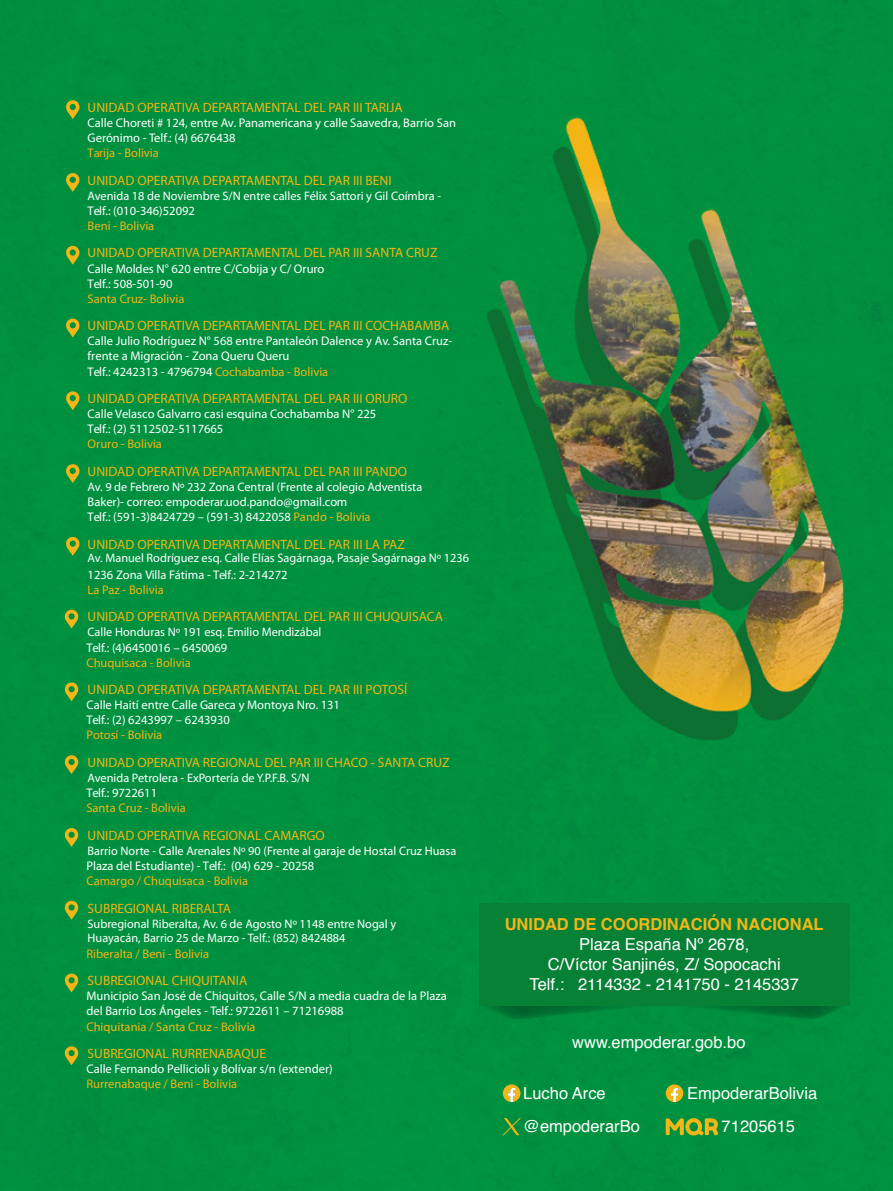
<style>
.page{position:relative;width:893px;height:1191px;background:#fff}
.page>*{position:absolute;margin:0;border:0;box-sizing:border-box;transform-origin:0 0}
.t1{font:16.5px/19.8px "Helvetica";color:#fff;text-align:center}
.t2{font:700 16.5px "Helvetica";color:#f3b517}
.t3{font:13.5px "Myriad Pro";color:#f3b517}
.t4{font:12.6px/15px "Myriad Pro";color:#fff}
.t5{font:12.6px "Myriad Pro";color:#f3b517}
.t6{font:12.3px "Myriad Pro";color:#fff}
.s1{color:#f3b517}
</style>
<div class="page">
<img style="left:0;top:0;width:893px;height:1191px">
<svg style="left:503px;top:1084px;width:17px;height:18px"></svg>
<svg style="left:666px;top:1084px;width:17px;height:18px"></svg>
<svg style="left:502px;top:1117px;width:19px;height:18px"></svg>
<svg style="left:666px;top:1118px;width:52px;height:17px"></svg>
<img style="left:669px;top:992px;width:185px;height:27px">
<img style="left:474px;top:992px;width:186px;height:27px">
<div style="left:479px;top:903px;width:371px;height:103px;background:#078136"></div>
<svg style="left:66px;top:99px;width:14px;height:20px"></svg>
<svg style="left:66px;top:172px;width:14px;height:20px"></svg>
<svg style="left:66px;top:245px;width:14px;height:20px"></svg>
<svg style="left:66px;top:318px;width:14px;height:19px"></svg>
<svg style="left:66px;top:390px;width:14px;height:20px"></svg>
<svg style="left:66px;top:463px;width:14px;height:20px"></svg>
<svg style="left:66px;top:536px;width:14px;height:20px"></svg>
<svg style="left:64px;top:609px;width:15px;height:19px"></svg>
<svg style="left:64px;top:681px;width:15px;height:20px"></svg>
<svg style="left:64px;top:754px;width:15px;height:20px"></svg>
<svg style="left:64px;top:827px;width:15px;height:20px"></svg>
<svg style="left:64px;top:900px;width:15px;height:19px"></svg>
<svg style="left:64px;top:972px;width:15px;height:20px"></svg>
<svg style="left:64px;top:1045px;width:15px;height:20px"></svg>
<p class="t3" style="left:88px;top:99px;width:317px">UNIDAD OPERATIVA DEPARTAMENTAL DEL PAR III TARIJA</p>
<p class="t4" style="left:88px;top:115px;width:370px">Calle Choreti # 124, entre Av. Panamericana y calle Saavedra, Barrio San<br>Gerónimo - Telf.: (4) 6676438</p>
<p class="t5" style="left:88px;top:145px;width:73px">Tarija - Bolivia</p>
<p class="t3" style="left:88px;top:172px;width:305px">UNIDAD OPERATIVA DEPARTAMENTAL DEL PAR III BENI</p>
<p class="t6" style="left:88px;top:188px;width:355px">Avenida 18 de Noviembre S/N entre calles Félix Sattori y Gil Coímbra -</p>
<p class="t4" style="left:88px;top:203px;width:109px">Telf.: (010-346)52092</p>
<p class="t5" style="left:88px;top:218px;width:68px">Beni - Bolivia</p>
<p class="t4" style="left:88px;top:261px;width:238px">Calle Moldes N° 620 entre C/Cobija y C/ Oruro<br>Telf.: 508-501-90</p>
<p class="t5" style="left:88px;top:291px;width:98px">Santa Cruz- Bolivia</p>
<p class="t4" style="left:88px;top:333px;width:366px">Calle Julio Rodríguez N° 568 entre Pantaleón Dalence y Av. Santa Cruz&shy;frente a Migración - Zona Queru Queru<br>Telf.: 4242313 - 4796794 <span class="s1">Cochabamba - Bolivia</span></p>
<p class="t4" style="left:88px;top:406px;width:290px">Calle Velasco Galvarro casi esquina Cochabamba N° 225<br>Telf.: (2) 5112502-5117665</p>
<p class="t5" style="left:88px;top:436px;width:76px">Oruro - Bolivia</p>
<p class="t3" style="left:88px;top:245px;width:351px">UNIDAD OPERATIVA DEPARTAMENTAL DEL PAR III SANTA CRUZ</p>
<p class="t3" style="left:88px;top:317px;width:363px">UNIDAD OPERATIVA DEPARTAMENTAL DEL PAR III COCHABAMBA</p>
<p class="t3" style="left:88px;top:390px;width:321px">UNIDAD OPERATIVA DEPARTAMENTAL DEL PAR III ORURO</p>
<p class="t3" style="left:88px;top:463px;width:321px">UNIDAD OPERATIVA DEPARTAMENTAL DEL PAR III PANDO</p>
<p class="t6" style="left:88px;top:479px;width:336px">Av. 9 de Febrero Nº 232 Zona Central (Frente al colegio Adventista</p>
<p class="t4" style="left:88px;top:494px;width:285px">Baker)- correo: empoderar.uod.pando@gmail.com<br>Telf.: (591-3)8424729 – (591-3) 8422058 <span class="s1">Pando - Bolivia</span></p>
<p class="t3" style="left:88px;top:536px;width:319px">UNIDAD OPERATIVA DEPARTAMENTAL DEL PAR III LA PAZ</p>
<p class="t6" style="left:88px;top:550px;width:383px">Av. Manuel Rodríguez esq. Calle Elías Sagárnaga, Pasaje Sagárnaga Nº 1236</p>
<p class="t4" style="left:88px;top:567px;width:201px">1236 Zona Villa Fátima - Telf.: 2-214272</p>
<p class="t5" style="left:88px;top:582px;width:78px">La Paz - Bolivia</p>
<p class="t3" style="left:88px;top:608px;width:357px">UNIDAD OPERATIVA DEPARTAMENTAL DEL PAR III CHUQUISACA</p>
<p class="t6" style="left:88px;top:624px;width:235px">Calle Honduras Nº 191 esq. Emilio Mendizábal</p>
<p class="t4" style="left:86px;top:639px;width:142px">Telf.: (4)6450016 – 6450069</p>
<p class="t5" style="left:86px;top:654px;width:106px">Chuquisaca - Bolivia</p>
<p class="t4" style="left:86px;top:697px;width:255px">Calle Haití entre Calle Gareca y Montoya Nro. 131<br>Telf.: (2) 6243997 – 6243930</p>
<p class="t5" style="left:86px;top:727px;width:77px">Potosí - Bolivia</p>
<p class="t3" style="left:88px;top:681px;width:321px">UNIDAD OPERATIVA DEPARTAMENTAL DEL PAR III POTOSÍ</p>
<p class="t3" style="left:88px;top:754px;width:363px">UNIDAD OPERATIVA REGIONAL DEL PAR III CHACO - SANTA CRUZ</p>
<p class="t6" style="left:88px;top:770px;width:224px">Avenida Petrolera - ExPortería de Y.P.F.B. S/N</p>
<p class="t4" style="left:86px;top:785px;width:72px">Telf.: 9722611</p>
<p class="t5" style="left:86px;top:800px;width:101px">Santa Cruz - Bolivia</p>
<p class="t3" style="left:88px;top:827px;width:239px">UNIDAD OPERATIVA REGIONAL CAMARGO</p>
<p class="t6" style="left:88px;top:843px;width:370px">Barrio Norte - Calle Arenales Nº 90 (Frente al garaje de Hostal Cruz Huasa</p>
<p class="t4" style="left:86px;top:858px;width:229px">Plaza del Estudiante) - Telf.: (04) 629 - 20258</p>
<p class="t5" style="left:86px;top:873px;width:163px">Camargo / Chuquisaca - Bolivia</p>
<p class="t3" style="left:88px;top:899px;width:145px">SUBREGIONAL RIBERALTA</p>
<p class="t6" style="left:88px;top:916px;width:310px">Subregional Riberalta, Av. 6 de Agosto Nº 1148 entre Nogal y</p>
<p class="t6" style="left:88px;top:930px;width:259px">Huayacán, Barrio 25 de Marzo - Telf.: (852) 8424884</p>
<p class="t5" style="left:86px;top:945px;width:124px">Riberalta / Beni - Bolivia</p>
<p class="t4" style="left:86px;top:988px;width:362px">Municipio San José de Chiquitos, Calle S/N a media cuadra de la Plaza del Barrio Los Ángeles - Telf.: 9722611 – 71216988</p>
<p class="t5" style="left:86px;top:1018px;width:171px">Chiquitania / Santa Cruz - Bolivia</p>
<p class="t4" style="left:86px;top:1061px;width:248px">Calle Fernando Pellicioli y Bolívar s/n (extender)</p>
<p class="t5" style="left:86px;top:1076px;width:152px">Rurrenabaque / Beni - Bolivia</p>
<p class="t3" style="left:88px;top:972px;width:161px">SUBREGIONAL CHIQUITANIA</p>
<p class="t3" style="left:88px;top:1045px;width:180px">SUBREGIONAL RURRENABAQUE</p>
<h1 class="t2" style="left:505px;top:911px;width:320px">UNIDAD DE COORDINACIÓN NACIONAL</h1>
<h1 class="t1" style="left:529px;top:934px;width:271px">Plaza España Nº 2678,<br>C/Víctor Sanjinés, Z/ Sopocachi<br>Telf.: 2114332 - 2141750 - 2145337</h1>
<h1 class="t1" style="left:572px;top:1033px;width:175px">www.empoderar.gob.bo</h1>
<h1 class="t1" style="left:523px;top:1084px;width:84px">Lucho Arce</h1>
<h1 class="t1" style="left:687px;top:1084px;width:132px">EmpoderarBolivia</h1>
<h1 class="t1" style="left:523px;top:1117px;width:118px">@empoderarBo</h1>
<h1 class="t1" style="left:722px;top:1117px;width:75px">71205615</h1>
</div>
